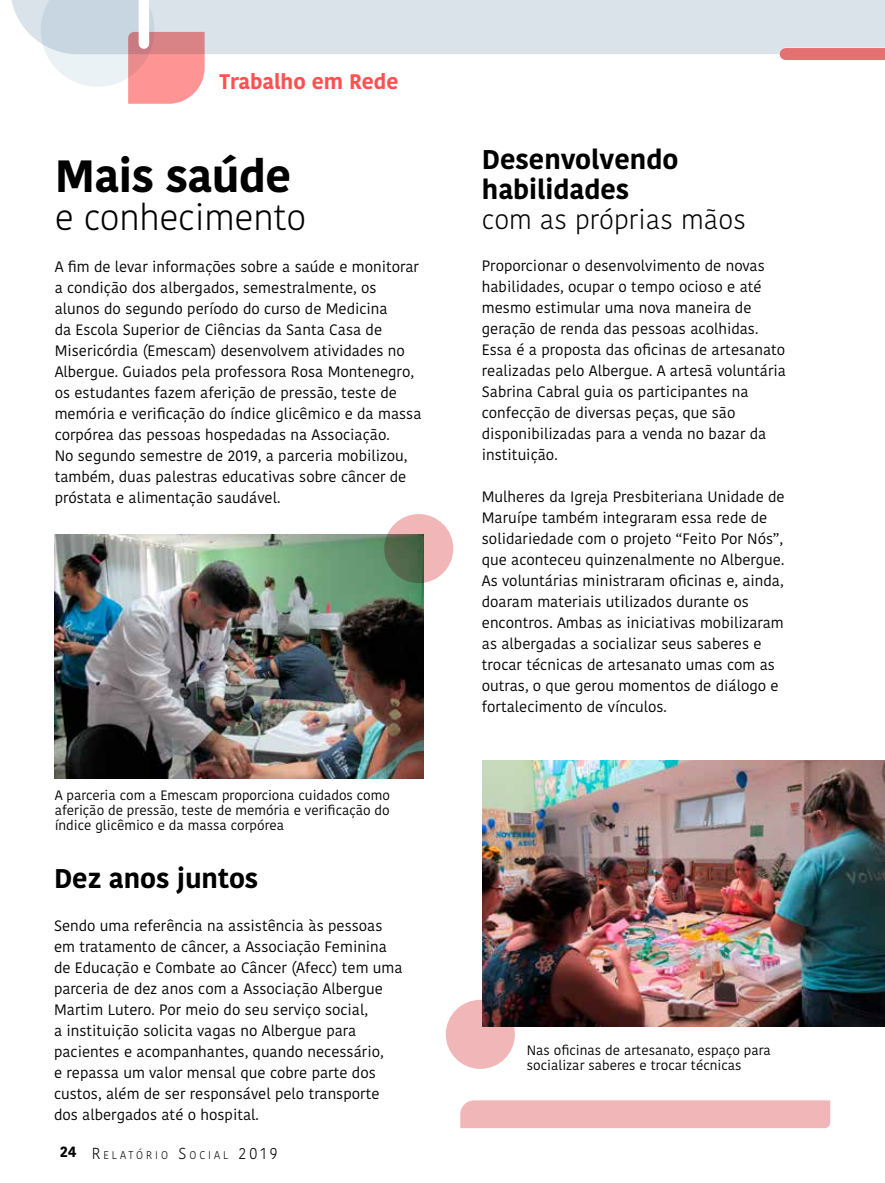
<style>
.page{position:relative;width:885px;height:1183px;background:#fff}
.page>*{position:absolute;margin:0;border:0;box-sizing:border-box;transform-origin:0 0}
.t1{font:700 45px "Kohinoor Bangla";letter-spacing:-.01em;color:#000}
.t2{font:300 36px "Kohinoor Bangla";letter-spacing:-.01em;color:#000}
.t3{font:700 27px/30px "Kohinoor Bangla";color:#000}
.t4{font:300 27px "Kohinoor Bangla";color:#000}
.t5{font:700 21px "Kohinoor Bangla";color:#ff514e}
.t6{font:15px/21px "Kohinoor Bangla";color:#000}
.t7{font:13.5px/15px "Kohinoor Bangla";color:#000;text-align:justify}
.t8{font:300 11.1px "Kohinoor Bangla";letter-spacing:.285em;color:#000;scale:.94 1}
.s1{font-size:15.9px}
</style>
<div class="page">
<div style="left:11px;top:0;width:873px;height:54px;background:#dae2ea"></div>
<svg style="left:41px;top:0;width:164px;height:104px"></svg>
<div style="left:139px;top:0;width:10px;height:44px;background:#fff"></div>
<img style="left:54px;top:534px;width:370px;height:244px">
<img style="left:482px;top:760px;width:402px;height:266px">
<svg style="left:384px;top:514px;width:69px;height:69px;background:#a69285"></svg>
<svg style="left:446px;top:999px;width:69px;height:69px;background:#cf9c9d"></svg>
<div style="left:785px;top:48px;width:99px;height:12px;background:#e47071"></div>
<div style="left:460px;top:1100px;width:370px;height:27px;background:#f1b7b8"></div>
<h3 class="t5" style="left:219px;top:63px;width:180px">Trabalho em Rede</h3>
<h1 class="t1" style="left:55px;top:136px;width:238px">Mais saúde</h1>
<h2 class="t2" style="left:55px;top:190px;width:253px">e conhecimento</h2>
<p class="t6" style="left:55px;top:255px;width:368px">A fim de levar informações sobre a saúde e monitorar a condição dos albergados, semestralmente, os alunos do segundo período do curso de Medicina<br>da Escola Superior de Ciências da Santa Casa de Misericórdia (Emescam) desenvolvem atividades no Albergue. Guiados pela professora Rosa Montenegro, os estudantes fazem aferição de pressão, teste de memória e verificação do índice glicêmico e da massa corpórea das pessoas hospedadas na Associação.<br>No segundo semestre de 2019, a parceria mobilizou, também, duas palestras educativas sobre câncer de próstata e alimentação saudável.</p>
<p class="t7" style="left:55px;top:786px;width:337px">A parceria com a Emescam proporciona cuidados como aferição de pressão, teste de memória e verificação do índice glicêmico e da massa corpórea</p>
<h3 class="t3" style="left:54px;top:862px;width:206px">Dez anos juntos</h3>
<p class="t6" style="left:54px;top:914px;width:350px">Sendo uma referência na assistência às pessoas em tratamento de câncer, a Associação Feminina de Educação e Combate ao Câncer (Afecc) tem uma parceria de dez anos com a Associação Albergue Martim Lutero. Por meio do seu serviço social,<br>a instituição solicita vagas no Albergue para pacientes e acompanhantes, quando necessário,<br>e repassa um valor mensal que cobre parte dos custos, além de ser responsável pelo transporte dos albergados até o hospital.</p>
<p class="t8" style="left:60px;top:1146px;width:233px"><sup>24</sup> <span class="s1">R</span>ELATÓR IO <span class="s1">S</span>OCIAL <span class="s1">2019</span></p>
<h3 class="t3" style="left:482px;top:143px;width:198px">Desenvolvendo habilidades</h3>
<h3 class="t4" style="left:482px;top:199px;width:266px">com as próprias mãos</h3>
<p class="t6" style="left:482px;top:255px;width:306px">Proporcionar o desenvolvimento de novas habilidades, ocupar o tempo ocioso e até mesmo estimular uma nova maneira de geração de renda das pessoas acolhidas.<br>Essa é a proposta das oficinas de artesanato realizadas pelo Albergue. A artesã voluntária Sabrina Cabral guia os participantes na confecção de diversas peças, que são disponibilizadas para a venda no bazar da instituição.</p>
<p class="t6" style="left:482px;top:486px;width:304px">Mulheres da Igreja Presbiteriana Unidade de Maruípe também integraram essa rede de solidariedade com o projeto “Feito Por Nós”, que aconteceu quinzenalmente no Albergue.<br>As voluntárias ministraram oficinas e, ainda, doaram materiais utilizados durante os encontros. Ambas as iniciativas mobilizaram as albergadas a socializar seus saberes e trocar técnicas de artesanato umas com as outras, o que gerou momentos de diálogo e fortalecimento de vínculos.</p>
<p class="t7" style="left:527px;top:1041px;width:245px">Nas oficinas de artesanato, espaço para socializar saberes e trocar técnicas</p>
</div>
